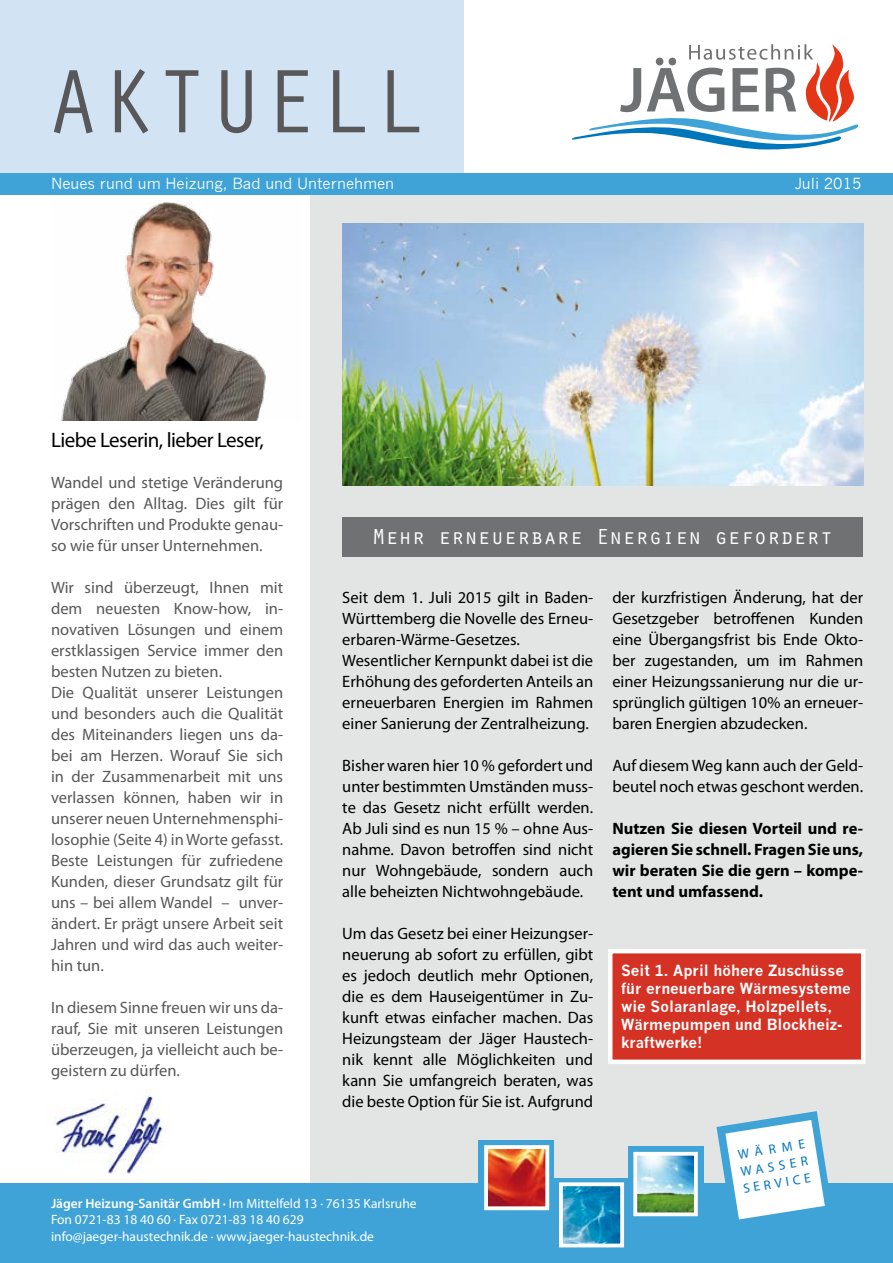
<style>
.page{position:relative;width:893px;height:1263px;background:#fff}
.page>*{position:absolute;margin:0;border:0;box-sizing:border-box;transform-origin:0 0}
.t1{font:93px "Orator Std";letter-spacing:-.015em;color:#58585a}
.t2{font:22.5px "Orator Std";letter-spacing:-.015em;color:#fff}
.t3{font:21px "Myriad Pro";letter-spacing:-.025em;color:#000}
.t4{font:16.5px/21px "Myriad Pro";color:#000;text-align:justify}
.t5{font:16.5px/21px "Myriad Pro";color:#58585a;text-align:justify}
.t6{font:700 16.5px/21px "Myriad Pro";color:#000;text-align:justify}
.t7{font:700 15px/18px "News Gothic";color:#fff}
.t8{font:15px "News Gothic";color:#fff}
.t9{font:13.5px/16.4px "Myriad Pro";color:#fff}
.t10{font:13.35px/17.4px "Myriad Pro";color:#0076bd}
.s1{font-weight:600}
</style>
<div class="page">
<div style="left:310px;top:195px;width:583px;height:989px;background:#e3e4e4"></div>
<div style="left:0;top:0;width:463px;height:174px;background:#d2e3f3"></div>
<div style="left:0;top:1184px;width:893px;height:79px;background:#3fa3d7"></div>
<div style="left:0;top:174px;width:893px;height:21px;background:#3fa3d7"></div>
<img style="left:60px;top:202px;width:206px;height:219px">
<svg style="left:572px;top:44px;width:286px;height:105px"></svg>
<svg style="left:716px;top:1111px;width:119px;height:109px"></svg>
<div style="left:553px;top:1178px;width:76px;height:74px;background:#3fa3d7"></div>
<img style="left:564px;top:1187px;width:55px;height:55px">
<div style="left:559px;top:1182px;width:65px;height:65px;border:4px solid #fff"></div>
<div style="left:628px;top:1146px;width:75px;height:75px;background:#3fa3d7"></div>
<img style="left:638px;top:1157px;width:55px;height:54px">
<div style="left:633px;top:1152px;width:65px;height:64px;border:4px solid #fff"></div>
<div style="left:478px;top:1140px;width:76px;height:75px;background:#3fa3d7"></div>
<img style="left:489px;top:1150px;width:55px;height:55px">
<div style="left:484px;top:1145px;width:65px;height:65px;border:4px solid #fff"></div>
<img style="left:342px;top:223px;width:521px;height:263px">
<div style="left:342px;top:518px;width:521px;height:39px;background:#707172"></div>
<div style="left:608px;top:949px;width:257px;height:115px;background:#d43225;border:4px solid #fff"></div>
<img style="left:48px;top:1090px;width:121px;height:83px">
<h1 class="t1" style="left:45px;top:35px;width:384px">AKTUELL</h1>
<p class="t8" style="left:51px;top:174px;width:345px">Neues rund um Heizung, Bad und Unternehmen</p>
<p class="t8" style="left:795px;top:174px;width:68px">Juli 2015</p>
<p class="t3" style="left:51px;top:429px;width:214px">Liebe Leserin, lieber Leser,</p>
<p class="t5" style="left:51px;top:472px;width:234px">Wandel und stetige Veränderung prägen den Alltag. Dies gilt für Vorschriften und Produkte genau&shy;so wie für unser Unternehmen.</p>
<p class="t5" style="left:51px;top:577px;width:234px;text-align:left">Wir sind überzeugt, Ihnen mit dem neuesten Know-how, in&shy;novativen Lösungen und einem erstklassigen Service immer den besten Nutzen zu bieten.<br>Die Qualität unserer Leistungen und besonders auch die Qualität des Miteinanders liegen uns da&shy;bei am Herzen. Worauf Sie sich in der Zusammenarbeit mit uns verlassen können, haben wir in unserer neuen Unternehmensphi&shy;losophie (Seite 4) in Worte gefasst.<br>Beste Leistungen für zufriedene<br>Kunden, dieser Grundsatz gilt für uns – bei allem Wandel – unver&shy;ändert. Er prägt unsere Arbeit seit<br>Jahren und wird das auch weiter&shy;hin tun.</p>
<p class="t5" style="left:51px;top:997px;width:234px">In diesem Sinne freuen wir uns da&shy;rauf, Sie mit unseren Leistungen überzeugen, ja vielleicht auch be&shy;geistern zu dürfen.</p>
<h2 class="t2" style="left:372px;top:521px;width:463px">Mehr erneuerbare Energien gefordert</h2>
<p class="t4" style="left:342px;top:587px;width:252px;text-align:left">Seit dem 1. Juli 2015 gilt in Baden-Württemberg die Novelle des Erneu&shy;erbaren-Wärme-Gesetzes.<br>Wesentlicher Kernpunkt dabei ist die Erhöhung des geforderten Anteils an erneuerbaren Energien im Rahmen einer Sanierung der Zentralheizung.</p>
<p class="t4" style="left:342px;top:755px;width:252px">Bisher waren hier 10 % gefordert und unter bestimmten Umständen muss&shy;te das Gesetz nicht erfüllt werden.<br>Ab Juli sind es nun 15 % – ohne Aus&shy;nahme. Davon betroffen sind nicht nur Wohngebäude, sondern auch alle beheizten Nichtwohngebäude.</p>
<p class="t4" style="left:342px;top:923px;width:252px">Um das Gesetz bei einer Heizungser&shy;neuerung ab sofort zu erfüllen, gibt es jedoch deutlich mehr Optionen, die es dem Hauseigentümer in Zu&shy;kunft etwas einfacher machen. Das Heizungsteam der Jäger Haustech&shy;nik kennt alle Möglichkeiten und kann Sie umfangreich beraten, was die beste Option für Sie ist. Aufgrund</p>
<p class="t4" style="left:612px;top:587px;width:252px">der kurzfristigen Änderung, hat der Gesetzgeber betroffenen Kunden eine Übergangsfrist bis Ende Okto&shy;ber zugestanden, um im Rahmen einer Heizungssanierung nur die ur&shy;sprünglich gültigen 10% an erneuer&shy;baren Energien abzudecken.</p>
<p class="t4" style="left:612px;top:755px;width:252px">Auf diesem Weg kann auch der Geld&shy;beutel noch etwas geschont werden.</p>
<p class="t6" style="left:612px;top:818px;width:252px">Nutzen Sie diesen Vorteil und re&shy;agieren Sie schnell. Fragen Sie uns, wir beraten Sie die gern – kompe&shy;tent und umfassend.</p>
<p class="t7" style="left:621px;top:961px;width:231px">Seit 1. April höhere Zuschüsse für erneuerbare Wärmesysteme wie Solaranlage, Holzpellets,<br>Wärmepumpen und Blockheiz&shy;kraftwerke!</p>
<p class="t10" style="left:737px;top:1146px;width:57px;rotate:-9deg">Wärme<br>W asse</p>
<p class="t10" style="left:739px;top:1163px;width:69px;text-align:right;rotate:-9deg">r<br>Servi ce</p>
<p class="t9" style="left:51px;top:1196px;width:367px"><span class="s1">Jäger Heizung-Sanitär GmbH ·</span> Im Mittelfeld 13 · 76135 Karlsruhe<br>Fon 0721-83 18 40 60 · Fax 0721-83 18 40 629 info@jaeger-haustechnik.de · www.jaeger-haustechnik.de</p>
</div>
